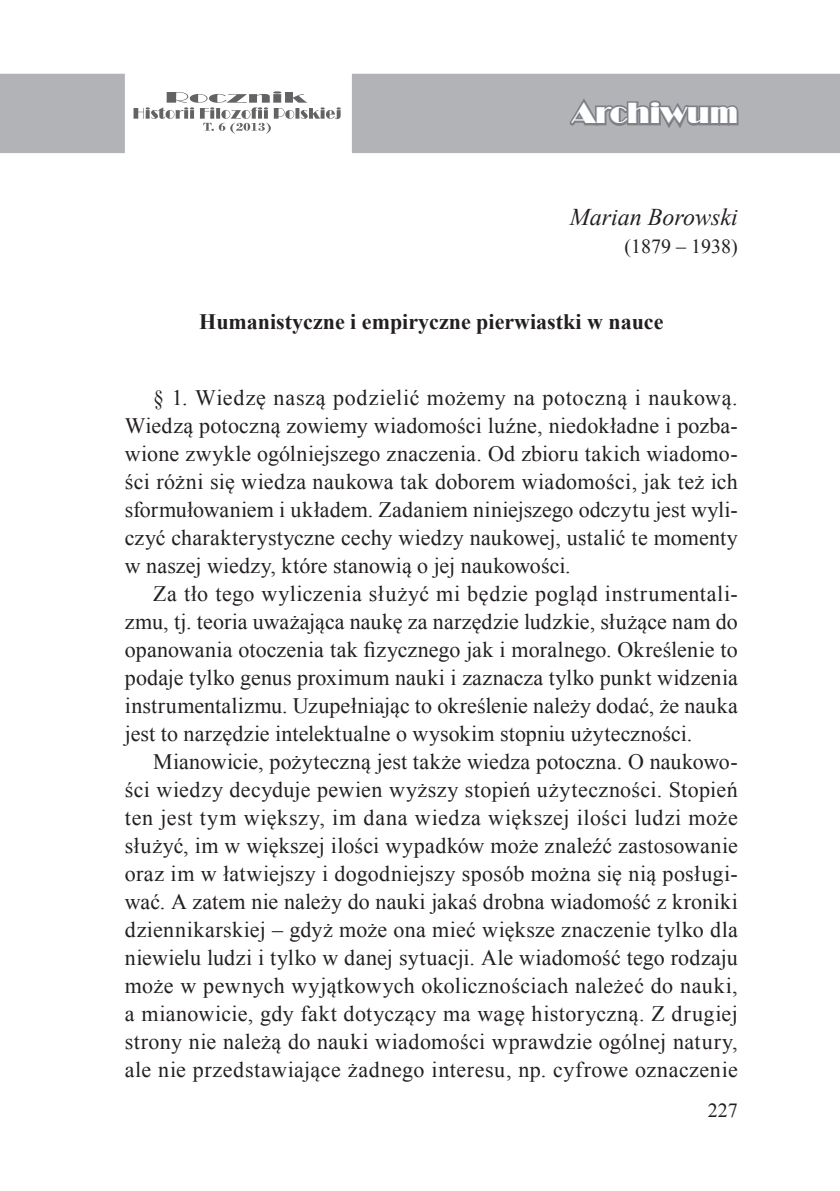
<style>
.page{position:relative;width:840px;height:1191px;background:#fff}
.page>*{position:absolute;margin:0;border:0;box-sizing:border-box;transform-origin:0 0}
.t1{font:28px "Broadway BT";color:#fff}
.t2{font:italic 24px "Times New Roman";color:#231f20}
.t3{font:22px/28px "Times New Roman";letter-spacing:.01em;color:#231f20;text-align:justify}
.t4{font:700 22px "Times New Roman";color:#231f20}
.t5{font:20px "Times New Roman";color:#231f20}
</style>
<div class="page">
<svg style="left:133px;top:91px;width:207px;height:43px"></svg>
<div style="left:351px;top:74px;width:488px;height:79px;background:#b2b3b7"></div>
<div style="left:0;top:74px;width:125px;height:79px;background:#b2b3b7"></div>
<p class="t1" style="left:572px;top:96px;width:166px">Archiwum</p>
<p class="t2" style="left:569px;top:200px;width:169px">Marian Borowski</p>
<p class="t5" style="left:624px;top:232px;width:115px">(1879 – 1938)</p>
<p class="t4" style="left:199px;top:305px;width:465px">Humanistyczne i empiryczne pierwiastki w nauce</p>
<p class="t3" style="left:125px;top:383px;width:614px;text-indent:28px">§ 1. Wiedzę naszą podzielić możemy na potoczną i naukową.<br>Wiedzą potoczną zowiemy wiadomości luźne, niedokładne i pozba&shy;wione zwykle ogólniejszego znaczenia. Od zbioru takich wiadomo&shy;ści różni się wiedza naukowa tak doborem wiadomości, jak też ich sformułowaniem i układem. Zadaniem niniejszego odczytu jest wyli&shy;czyć charakterystyczne cechy wiedzy naukowej, ustalić te momenty w naszej wiedzy, które stanowią o jej naukowości.</p>
<p class="t3" style="left:125px;top:579px;width:614px;text-indent:28px">Za tło tego wyliczenia służyć mi będzie pogląd instrumentali&shy;zmu, tj. teoria uważająca naukę za narzędzie ludzkie, służące nam do opanowania otoczenia tak fizycznego jak i moralnego. Określenie to podaje tylko genus proximum nauki i zaznacza tylko punkt widzenia instrumentalizmu. Uzupełniając to określenie należy dodać, że nauka jest to narzędzie intelektualne o wysokim stopniu użyteczności.</p>
<p class="t3" style="left:125px;top:747px;width:614px;text-indent:28px">Mianowicie, pożyteczną jest także wiedza potoczna. O naukowo&shy;ści wiedzy decyduje pewien wyższy stopień użyteczności. Stopień ten jest tym większy, im dana wiedza większej ilości ludzi może służyć, im w większej ilości wypadków może znaleźć zastosowanie oraz im w łatwiejszy i dogodniejszy sposób można się nią posługi&shy;wać. A zatem nie należy do nauki jakaś drobna wiadomość z kroniki dziennikarskiej – gdyż może ona mieć większe znaczenie tylko dla niewielu ludzi i tylko w danej sytuacji. Ale wiadomość tego rodzaju może w pewnych wyjątkowych okolicznościach należeć do nauki, a mianowicie, gdy fakt dotyczący ma wagę historyczną. Z drugiej strony nie należą do nauki wiadomości wprawdzie ogólnej natury, ale nie przedstawiające żadnego interesu, np. cyfrowe oznaczenie</p>
<p class="t5" style="left:707px;top:1096px;width:31px">227</p>
</div>
